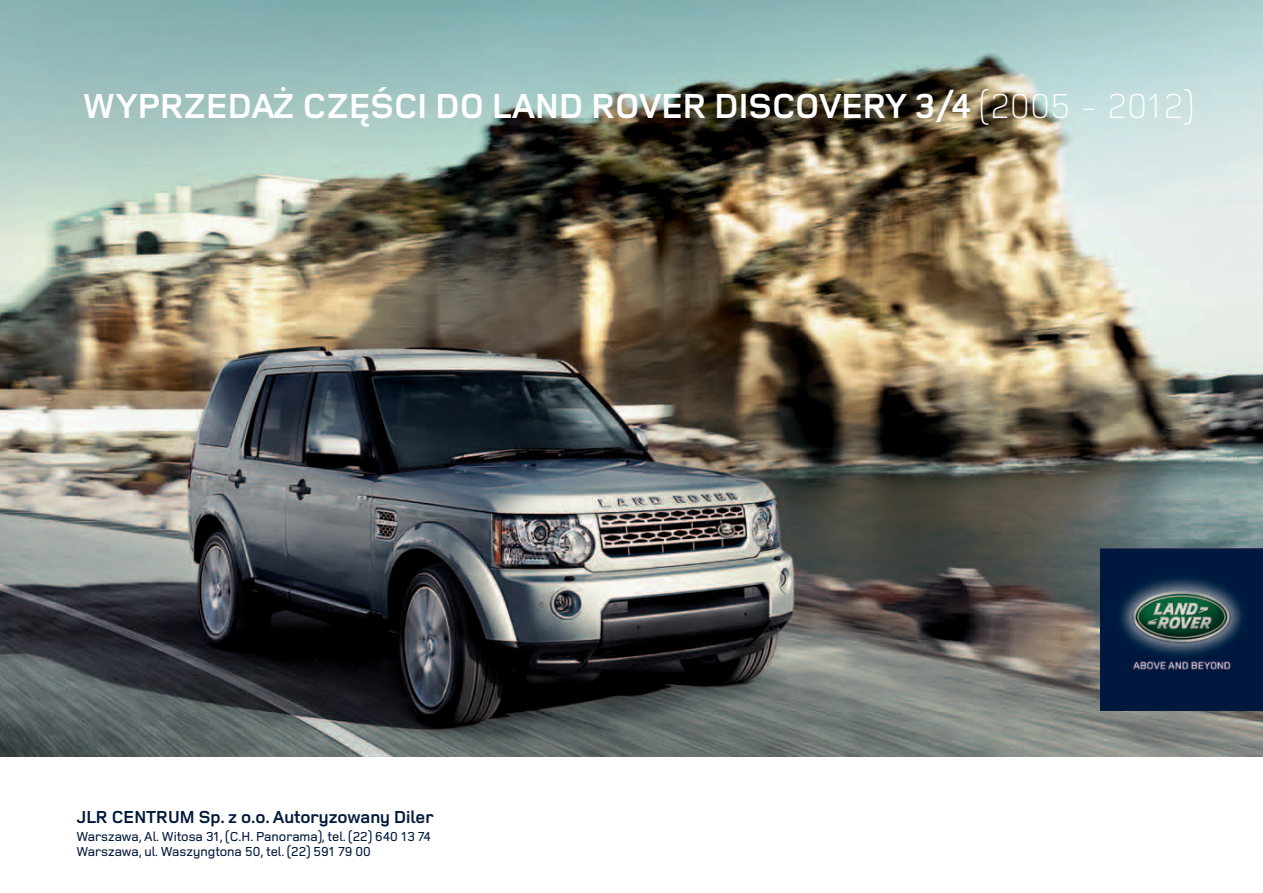
<style>
.page{position:relative;width:1263px;height:893px;background:#fff}
.page>*{position:absolute;margin:0;border:0;box-sizing:border-box;transform-origin:0 0}
.t1{font:700 36px "Land Rover OT4";color:#fff}
.t2{font:700 18px "Land Rover OT4";color:#00183a}
.t3{font:500 13.5px/15px "Land Rover OT4";color:#00183a}
.s1{font-weight:300}
</style>
<div class="page">
<img style="left:0;top:0;width:1263px;height:756px">
<img style="left:1101px;top:549px;width:162px;height:162px">
<h1 class="t1" style="left:83px;top:81px;width:1112px">WYPRZEDAŻ CZĘŚCI DO LAND ROVER DISCOVERY 3/4 <span class="s1">(2005 - 2012)</span></h1>
<h2 class="t2" style="left:77px;top:805px;width:359px">JLR CENTRUM Sp. z o.o. Autoryzowany Diler</h2>
<p class="t3" style="left:77px;top:828px;width:356px">Warszawa, Al. Witosa 31, (C.H. Panorama), tel. (22) 640 13 74<br>Warszawa, ul. Waszyngtona 50, tel. (22) 591 79 00</p>
</div>
